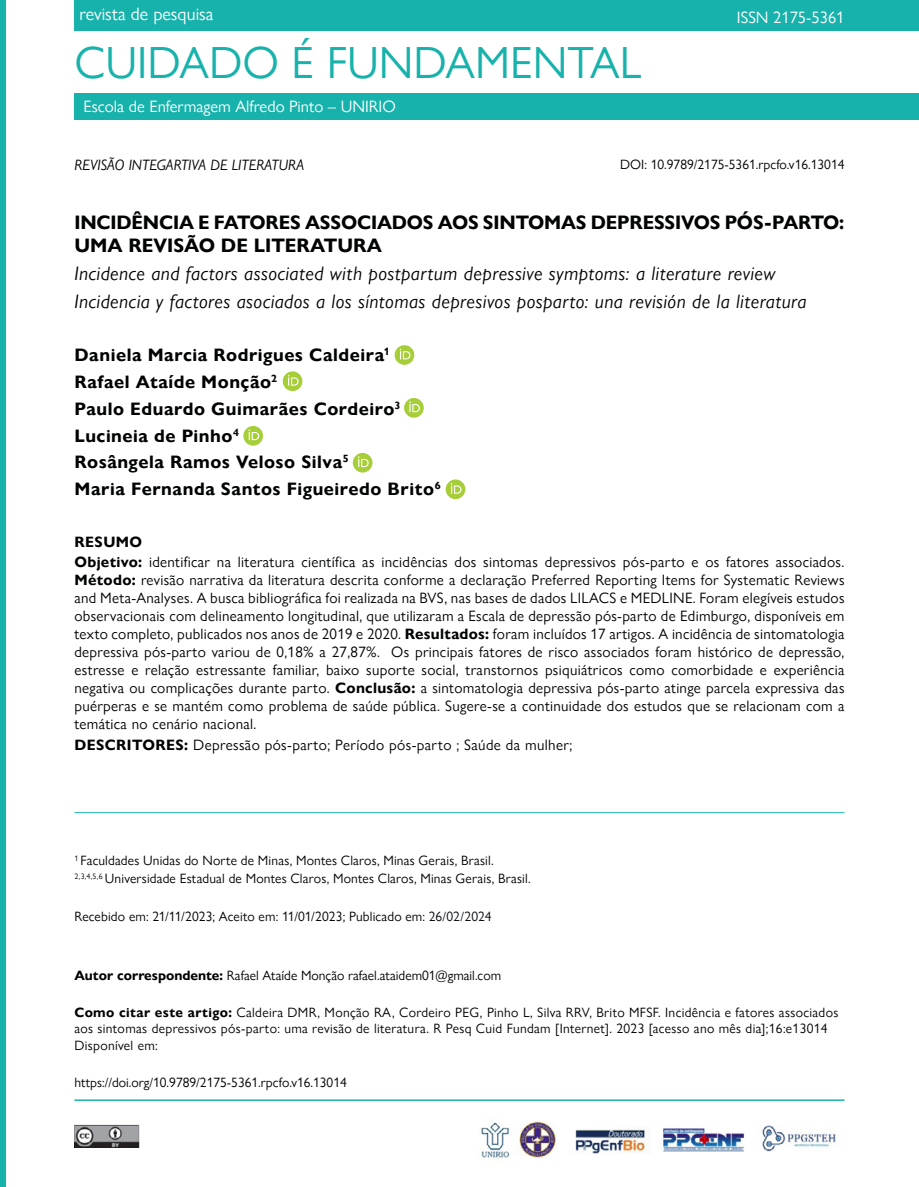
<style>
.page{position:relative;width:919px;height:1187px;background:#fff}
.page>*{position:absolute;margin:0;border:0;box-sizing:border-box;transform-origin:0 0}
.t1{font:45px "Gill Sans Nova";color:#17b2ab}
.t2{font:italic 19.5px/27.6px "Gill Sans Nova";letter-spacing:.02em;color:#010202}
.t3{font:700 19.5px/23.4px "Gill Sans Nova";letter-spacing:-.01em;color:#010202}
.t4{font:700 18px/26.7px "Gill Sans Nova";letter-spacing:.03em;color:#010202}
.t5{font:18px "Gill Sans Nova";color:#fff}
.t6{font:16.5px "Gill Sans Nova";color:#fff}
.t7{font:15px/18px "Gill Sans Nova";letter-spacing:.02em;color:#010202}
.t8{font:italic 15px "Gill Sans Nova";color:#000}
.t9{font:13.5px/16.2px "Gill Sans Nova";letter-spacing:.015em;color:#000}
.s1{font-weight:700}
.s2{color:#070a11}
</style>
<div class="page">
<div style="left:74px;top:0;width:844px;height:31px;background:#17b2ab"></div>
<div style="left:74px;top:93px;width:844px;height:27px;background:#17b2ab"></div>
<div style="left:0;top:0;width:5px;height:1186px;background:#17b2ab"></div>
<img style="left:74px;top:1124px;width:66px;height:23px">
<hr style="left:74px;top:1099px;width:770px;height:1px;background:#17b2ab">
<img style="left:479px;top:1122px;width:31px;height:36px">
<img style="left:575px;top:1129px;width:73px;height:24px">
<img style="left:663px;top:1128px;width:81px;height:23px">
<img style="left:518px;top:1120px;width:39px;height:38px">
<img style="left:762px;top:1125px;width:75px;height:26px">
<svg style="left:394px;top:345px;width:20px;height:20px"></svg>
<svg style="left:400px;top:348px;width:10px;height:11px"></svg>
<svg style="left:283px;top:371px;width:19px;height:20px"></svg>
<svg style="left:288px;top:375px;width:10px;height:10px"></svg>
<div style="left:404px;top:398px;width:19px;height:19px;background:#a6ce39;border-radius:50%"></div>
<svg style="left:409px;top:401px;width:11px;height:11px"></svg>
<div style="left:243px;top:426px;width:20px;height:19px;background:#a6ce39;border-radius:50%"></div>
<svg style="left:248px;top:429px;width:11px;height:11px"></svg>
<div style="left:353px;top:453px;width:19px;height:19px;background:#a6ce39;border-radius:50%"></div>
<svg style="left:358px;top:456px;width:10px;height:11px"></svg>
<svg style="left:445px;top:479px;width:20px;height:20px"></svg>
<svg style="left:451px;top:483px;width:10px;height:10px"></svg>
<hr style="left:74px;top:812px;width:770px;height:1px;background:#17b2ab">
<p class="t5" style="left:79px;top:3px;width:135px">revista de pesquisa</p>
<h1 class="t1" style="left:74px;top:35px;width:568px">CUIDADO É FUNDAMENTAL</h1>
<p class="t6" style="left:84px;top:97px;width:313px">Escola de Enfermagem Alfredo Pinto – UNIRIO</p>
<p class="t6" style="left:736px;top:7px;width:109px">ISSN 2175-5361</p>
<p class="t8" style="left:74px;top:156px;width:231px">REVISÃO INTEGARTIVA DE LITERATURA</p>
<p class="t9" style="left:620px;top:156px;width:226px">DOI: 10.9789/2175-5361.rpcfo.v16.13014</p>
<h2 class="t3" style="left:74px;top:211px;width:771px">INCIDÊNCIA E FATORES ASSOCIADOS AOS SINTOMAS DEPRESSIVOS PÓS-PARTO:<br>UMA REVISÃO DE LITERATURA</h2>
<h2 class="t2" style="left:74px;top:259px;width:733px">Incidence and factors associated with postpartum depressive symptoms: a literature review<br>Incidencia y factores asociados a los síntomas depresivos posparto: una revisión de la literatura</h2>
<p class="t4" style="left:74px;top:342px;width:368px">Daniela Marcia Rodrigues Caldeira<sup>1<br></sup>Rafael Ataíde Monção<sup>2<br></sup>Paulo Eduardo Guimarães Cordeiro<sup>3<br></sup>Lucineia de Pinho<sup>4<br></sup>Rosângela Ramos Veloso Silva<sup>5<br></sup>Maria Fernanda Santos Figueiredo Brito<sup>6</sup></p>
<p class="t7" style="left:74px;top:532px;width:771px;line-height:20.1px"><span class="s1">RESUMO<br>Objetivo:</span> identificar na literatura científica as incidências dos sintomas depressivos pós-parto e os fatores associados.</p>
<p class="t7" style="left:74px;top:571px;width:771px;text-align:justify"><span class="s1">Método:</span> revisão narrativa da literatura descrita conforme a declaração Preferred Reporting Items for Systematic Reviews and Meta-Analyses. A busca bibliográfica foi realizada na BVS, nas bases de dados LILACS e MEDLINE. Foram elegíveis estudos observacionais com delineamento longitudinal, que utilizaram a Escala de depressão pós-parto de Edimburgo, disponíveis em texto completo, publicados nos anos de 2019 e 2020. <span class="s1">Resultados:</span> foram incluídos 17 artigos. A incidência de sintomatologia depressiva pós-parto variou de 0,18% a 27,87%. Os principais fatores de risco associados foram histórico de depressão, estresse e relação estressante familiar, baixo suporte social, transtornos psiquiátricos como comorbidade e experiência negativa ou complicações durante parto. <span class="s1">Conclusão:</span> a sintomatologia depressiva pós-parto atinge parcela expressiva das puérperas e se mantém como problema de saúde pública. Sugere-se a continuidade dos estudos que se relacionam com a temática no cenário nacional.</p>
<p class="t7" style="left:74px;top:735px;width:499px"><span class="s1">DESCRITORES:</span> Depressão pós-parto; Período pós-parto ; Saúde da mulher;</p>
<p class="t9" style="left:74px;top:851px;width:457px;line-height:18.3px"><sup>1</sup> Faculdades Unidas do Norte de Minas, Montes Claros, Minas Gerais, Brasil.<br><sup>2,3,4,5,6</sup> Universidade Estadual de Montes Claros, Montes Claros, Minas Gerais, Brasil.</p>
<p class="t9" style="left:74px;top:908px;width:418px">Recebido em: 21/11/2023; Aceito em: 11/01/2023; Publicado em: <span class="s2">26/02/2024</span></p>
<p class="t9" style="left:74px;top:966px;width:428px"><span class="s1">Autor correspondente:</span> Rafael Ataíde Monção rafael.ataidem01@gmail.com</p>
<p class="t9" style="left:74px;top:1004px;width:765px"><span class="s1">Como citar este artigo:</span> Caldeira DMR, Monção RA, Cordeiro PEG, Pinho L, Silva RRV, Brito MFSF. Incidência e fatores associados aos sintomas depressivos pós-parto: uma revisão de literatura. R Pesq Cuid Fundam [Internet]. 2023 [acesso ano mês dia];16:e13014<br>Disponível em:</p>
<p class="t9" style="left:74px;top:1074px;width:274px">https://doi.org/10.9789/2175-5361.rpcfo.v16.13014</p>
</div>
